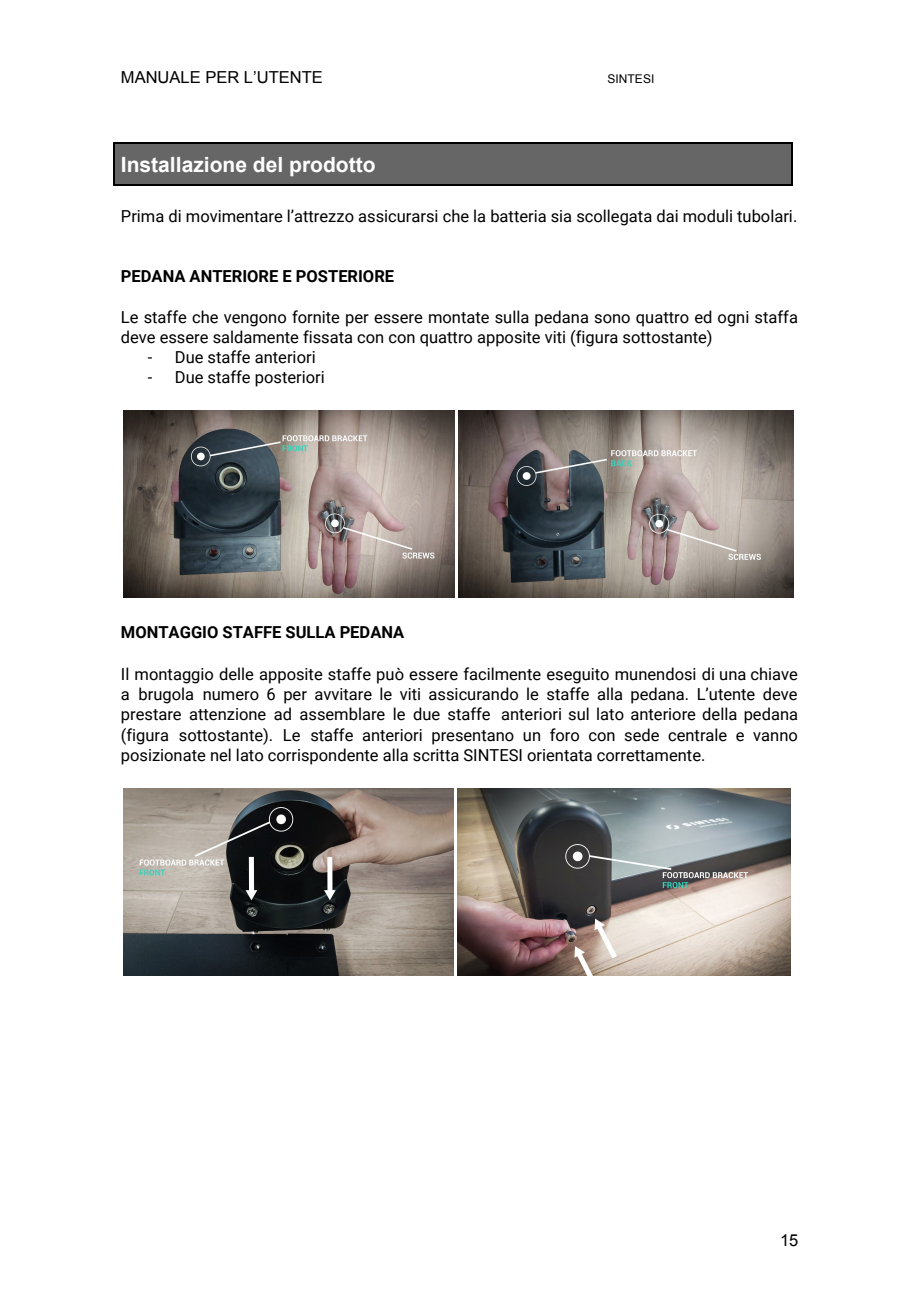
<style>
.page{position:relative;width:919px;height:1289px;background:#fff}
.page>*{position:absolute;margin:0;border:0;box-sizing:border-box;transform-origin:0 0}
.t1{font:700 21px "Arial";color:#fff}
.t2{font:16.5px/20.2px "Roboto";color:#000;text-align:justify}
.t3{font:700 16.5px "Roboto";color:#000}
.t4{font:16.5px "Arial";color:#000}
.t5{font:12px "Arial";color:#000}
</style>
<div class="page">
<div style="left:113px;top:142px;width:678px;height:42px;background:#666"></div>
<hr style="left:113px;top:142px;width:679px;height:1px;background:#000">
<hr style="left:113px;top:184px;width:679px;height:1px;background:#000">
<hr style="left:113px;top:142px;width:1px;height:43px;background:#000">
<hr style="left:791px;top:142px;width:1px;height:43px;background:#000">
<img style="left:123px;top:410px;width:331px;height:187px">
<img style="left:459px;top:410px;width:334px;height:187px">
<img style="left:123px;top:789px;width:330px;height:186px">
<img style="left:458px;top:789px;width:332px;height:186px">
<p class="t4" style="left:121px;top:65px;width:203px">MANUALE PER L’UTENTE</p>
<p class="t5" style="left:607px;top:70px;width:48px">SINTESI</p>
<p class="t1" style="left:121px;top:150px;width:256px">Installazione del prodotto</p>
<p class="t2" style="left:121px;top:206px;width:677px">Prima di movimentare l’attrezzo assicurarsi che la batteria sia scollegata dai moduli tubolari.</p>
<p class="t3" style="left:121px;top:264px;width:275px">PEDANA ANTERIORE E POSTERIORE</p>
<p class="t2" style="left:121px;top:306px;width:678px">Le staffe che vengono fornite per essere montate sulla pedana sono quattro ed ogni staffa deve essere saldamente fissata con con quattro apposite viti (figura sottostante)</p>
<p class="t2" style="left:148px;top:346px;width:169px">- Due staffe anteriori</p>
<p class="t2" style="left:148px;top:367px;width:178px">- Due staffe posteriori</p>
<p class="t3" style="left:121px;top:620px;width:285px">MONTAGGIO STAFFE SULLA PEDANA</p>
<p class="t2" style="left:121px;top:663px;width:678px">Il montaggio delle apposite staffe può essere facilmente eseguito munendosi di una chiave a brugola numero 6 per avvitare le viti assicurando le staffe alla pedana. L’utente deve prestare attenzione ad assemblare le due staffe</p>
<p class="t2" style="left:121px;top:703px;width:678px;text-indent:380px">anteriori sul lato anteriore della pedana (figura sottostante). Le staffe anteriori presentano un foro con sede centrale e vanno posizionate nel lato corrispondente alla scritta SINTESI orientata correttamente.</p>
<p class="t4" style="left:780px;top:1229px;width:20px">15</p>
</div>
